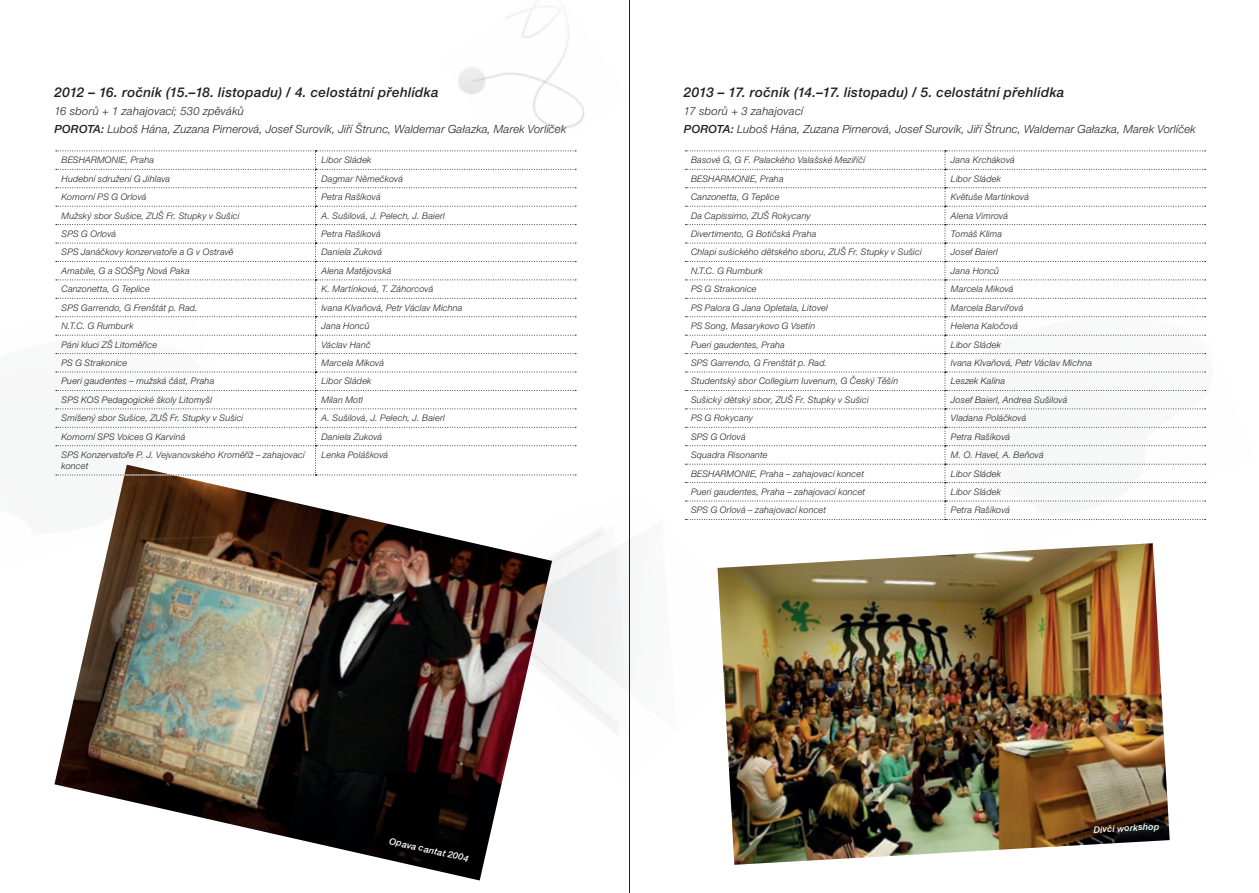
<style>
.page{position:relative;width:1259px;height:893px;background:#fff}
.page>*{position:absolute;margin:0;border:0;box-sizing:border-box;transform-origin:0 0}
.t1{font:italic 500 13.5px "Helvetica Neue LT Pro";letter-spacing:.025em;color:#231f20}
.t2{font:italic 300 11.25px "Helvetica Neue LT Pro";letter-spacing:.015em;color:#231f20}
.t3{font:italic 500 11.25px "Helvetica Neue LT Pro";color:#231f20}
.t4{font:italic 300 9px/10.8px "Helvetica Neue LT Pro";letter-spacing:.02em;color:#231f20}
.t5{font:italic 500 9px "Helvetica Neue LT Pro";color:#fff}
.s1{font-weight:500}
</style>
<div class="page">
<img style="left:440px;top:1px;width:145px;height:169px">
<img style="left:54px;top:474px;width:498px;height:406px">
<svg style="left:685px;top:151px;width:520px;height:369px"></svg>
<img style="left:717px;top:543px;width:452px;height:322px">
<svg style="left:56px;top:151px;width:520px;height:325px"></svg>
<hr style="left:629px;top:0;width:1px;height:893px;background:#231f20">
<h1 class="t1" style="left:54px;top:84px;width:385px">2012 – 16. ročník (15.–18. listopadu) / 4. celostátní přehlídka</h1>
<p class="t2" style="left:54px;top:104px;width:191px">16 sborů + 1 zahajovací; 530 zpěváků</p>
<p class="t3" style="left:54px;top:122px;width:10px">poro</p>
<p class="t2" style="left:87px;top:122px;width:480px"><span class="s1">ta:</span> Luboš Hána, Zuzana Pirnerová, Josef Surovík, Jiří Štrunc, Waldemar Gałazka, Marek Vorlíček</p>
<p class="t4" style="left:62px;top:155px;width:94px">BESHARMONIE, Praha</p>
<p class="t4" style="left:321px;top:155px;width:51px">Libor Sládek</p>
<p class="t4" style="left:62px;top:173px;width:110px">Hudební sdružení G Jihlava</p>
<p class="t4" style="left:321px;top:173px;width:83px">Dagmar Němečková</p>
<p class="t4" style="left:62px;top:191px;width:87px">Komorní PS G Orlová</p>
<p class="t4" style="left:321px;top:191px;width:61px">Petra Rašíková</p>
<p class="t4" style="left:62px;top:210px;width:179px">Mužský sbor Sušice, ZUŠ Fr. Stupky v Sušici</p>
<p class="t4" style="left:321px;top:210px;width:125px">A. Sušilová, J. Pelech, J. Baierl</p>
<p class="t4" style="left:62px;top:228px;width:56px">SPS G Orlová</p>
<p class="t4" style="left:321px;top:228px;width:61px">Petra Rašíková</p>
<p class="t4" style="left:62px;top:247px;width:174px">SPS Janáčkovy konzervatoře a G v Ostravě</p>
<p class="t4" style="left:321px;top:247px;width:62px">Daniela Zuková</p>
<p class="t4" style="left:62px;top:265px;width:130px">Amabile, G a SOŠPg Nová Paka</p>
<p class="t4" style="left:321px;top:265px;width:72px">Alena Matějovská</p>
<p class="t4" style="left:62px;top:284px;width:90px">Canzonetta, G Teplice</p>
<p class="t4" style="left:321px;top:284px;width:114px">K. Martínková, T. Záhorcová</p>
<p class="t4" style="left:61px;top:302px;width:138px">SPS Garrendo, G Frenštát p. Rad.</p>
<p class="t4" style="left:321px;top:302px;width:143px">Ivana Klvaňová, Petr Václav Michna</p>
<p class="t4" style="left:61px;top:320px;width:73px">N.T.C. G Rumburk</p>
<p class="t4" style="left:321px;top:320px;width:50px">Jana Honců</p>
<p class="t4" style="left:61px;top:339px;width:97px">Páni kluci ZŠ Litoměřice</p>
<p class="t4" style="left:321px;top:339px;width:51px">Václav Hanč</p>
<p class="t4" style="left:61px;top:357px;width:67px">PS G Strakonice</p>
<p class="t4" style="left:321px;top:357px;width:64px">Marcela Miková</p>
<p class="t4" style="left:61px;top:376px;width:154px">Pueri gaudentes – mužská část, Praha</p>
<p class="t4" style="left:321px;top:376px;width:51px">Libor Sládek</p>
<p class="t4" style="left:61px;top:394px;width:152px">SPS KOS Pedagogické školy Litomyšl</p>
<p class="t4" style="left:321px;top:394px;width:43px">Milan Motl</p>
<p class="t4" style="left:61px;top:413px;width:183px">Smíšený sbor Sušice, ZUŠ Fr. Stupky v Sušici</p>
<p class="t4" style="left:321px;top:413px;width:125px">A. Sušilová, J. Pelech, J. Baierl</p>
<p class="t4" style="left:61px;top:431px;width:125px">Komorní SPS Voices G Karviná</p>
<p class="t4" style="left:321px;top:431px;width:62px">Daniela Zuková</p>
<p class="t4" style="left:61px;top:449px;width:245px">SPS Konzervatoře P. J. Vejvanovského Kroměříž – zahajovací koncet</p>
<p class="t4" style="left:321px;top:449px;width:68px">Lenka Polášková</p>
<h1 class="t1" style="left:684px;top:84px;width:382px">2013 – 17. ročník (14.–17. listopadu) / 5. celostátní přehlídka</h1>
<p class="t2" style="left:684px;top:104px;width:121px">17 sborů + 3 zahajovací</p>
<p class="t3" style="left:684px;top:122px;width:10px">poro</p>
<p class="t2" style="left:717px;top:122px;width:480px"><span class="s1">ta:</span> Luboš Hána, Zuzana Pirnerová, Josef Surovík, Jiří Štrunc, Waldemar Gałazka, Marek Vorlíček</p>
<p class="t4" style="left:691px;top:155px;width:176px">Basové G, G F. Palackého Valašské Meziříčí</p>
<p class="t4" style="left:951px;top:155px;width:65px">Jana Krcháková</p>
<p class="t4" style="left:691px;top:173px;width:94px">BESHARMONIE, Praha</p>
<p class="t4" style="left:951px;top:173px;width:51px">Libor Sládek</p>
<p class="t4" style="left:691px;top:191px;width:90px">Canzonetta, G Teplice</p>
<p class="t4" style="left:951px;top:191px;width:80px">Květuše Martínková</p>
<p class="t4" style="left:691px;top:210px;width:122px">Da Capissimo, ZUŠ Rokycany</p>
<p class="t4" style="left:951px;top:210px;width:59px">Alena Vimrová</p>
<p class="t4" style="left:691px;top:228px;width:127px">Divertimento, G Botičská Praha</p>
<p class="t4" style="left:951px;top:228px;width:53px">Tomáš Klima</p>
<p class="t4" style="left:691px;top:247px;width:232px">Chlapi sušického dětského sboru, ZUŠ Fr. Stupky v Sušici</p>
<p class="t4" style="left:951px;top:247px;width:48px">Josef Baierl</p>
<p class="t4" style="left:691px;top:265px;width:73px">N.T.C. G Rumburk</p>
<p class="t4" style="left:951px;top:265px;width:50px">Jana Honců</p>
<p class="t4" style="left:691px;top:284px;width:67px">PS G Strakonice</p>
<p class="t4" style="left:951px;top:284px;width:64px">Marcela Miková</p>
<p class="t4" style="left:691px;top:302px;width:138px">PS Palora G Jana Opletala, Litovel</p>
<p class="t4" style="left:951px;top:302px;width:74px">Marcela Barvířová</p>
<p class="t4" style="left:691px;top:320px;width:126px">PS Song, Masarykovo G Vsetín</p>
<p class="t4" style="left:951px;top:320px;width:69px">Helena Kaločová</p>
<p class="t4" style="left:691px;top:339px;width:95px">Pueri gaudentes, Praha</p>
<p class="t4" style="left:951px;top:339px;width:51px">Libor Sládek</p>
<p class="t4" style="left:691px;top:357px;width:138px">SPS Garrendo, G Frenštát p. Rad.</p>
<p class="t4" style="left:951px;top:357px;width:143px">Ivana Klvaňová, Petr Václav Michna</p>
<p class="t4" style="left:691px;top:376px;width:209px">Studentský sbor Collegium Iuvenum, G Český Těšín</p>
<p class="t4" style="left:951px;top:376px;width:56px">Leszek Kalina</p>
<p class="t4" style="left:691px;top:394px;width:179px">Sušický dětský sbor, ZUŠ Fr. Stupky v Sušici</p>
<p class="t4" style="left:951px;top:394px;width:118px">Josef Baierl, Andrea Sušilová</p>
<p class="t4" style="left:691px;top:413px;width:64px">PS G Rokycany</p>
<p class="t4" style="left:951px;top:413px;width:77px">Vladana Poláčková</p>
<p class="t4" style="left:691px;top:431px;width:56px">SPS G Orlová</p>
<p class="t4" style="left:951px;top:431px;width:61px">Petra Rašíková</p>
<p class="t4" style="left:691px;top:449px;width:78px">Squadra Risonante</p>
<p class="t4" style="left:951px;top:449px;width:94px">M. O. Havel, A. Beňová</p>
<p class="t4" style="left:691px;top:468px;width:174px">BESHARMONIE, Praha – zahajovací koncet</p>
<p class="t4" style="left:951px;top:468px;width:51px">Libor Sládek</p>
<p class="t4" style="left:691px;top:486px;width:176px">Pueri gaudentes, Praha – zahajovací koncet</p>
<p class="t4" style="left:951px;top:486px;width:51px">Libor Sládek</p>
<p class="t4" style="left:691px;top:505px;width:137px">SPS G Orlová – zahajovací koncet</p>
<p class="t4" style="left:951px;top:505px;width:61px">Petra Rašíková</p>
<p class="t5" style="left:391px;top:835px;width:82px;rotate:13deg">Opava cantat2004</p>
<p class="t5" style="left:1093px;top:824px;width:68px;rotate:-3deg">Dívčí workshop</p>
</div>
